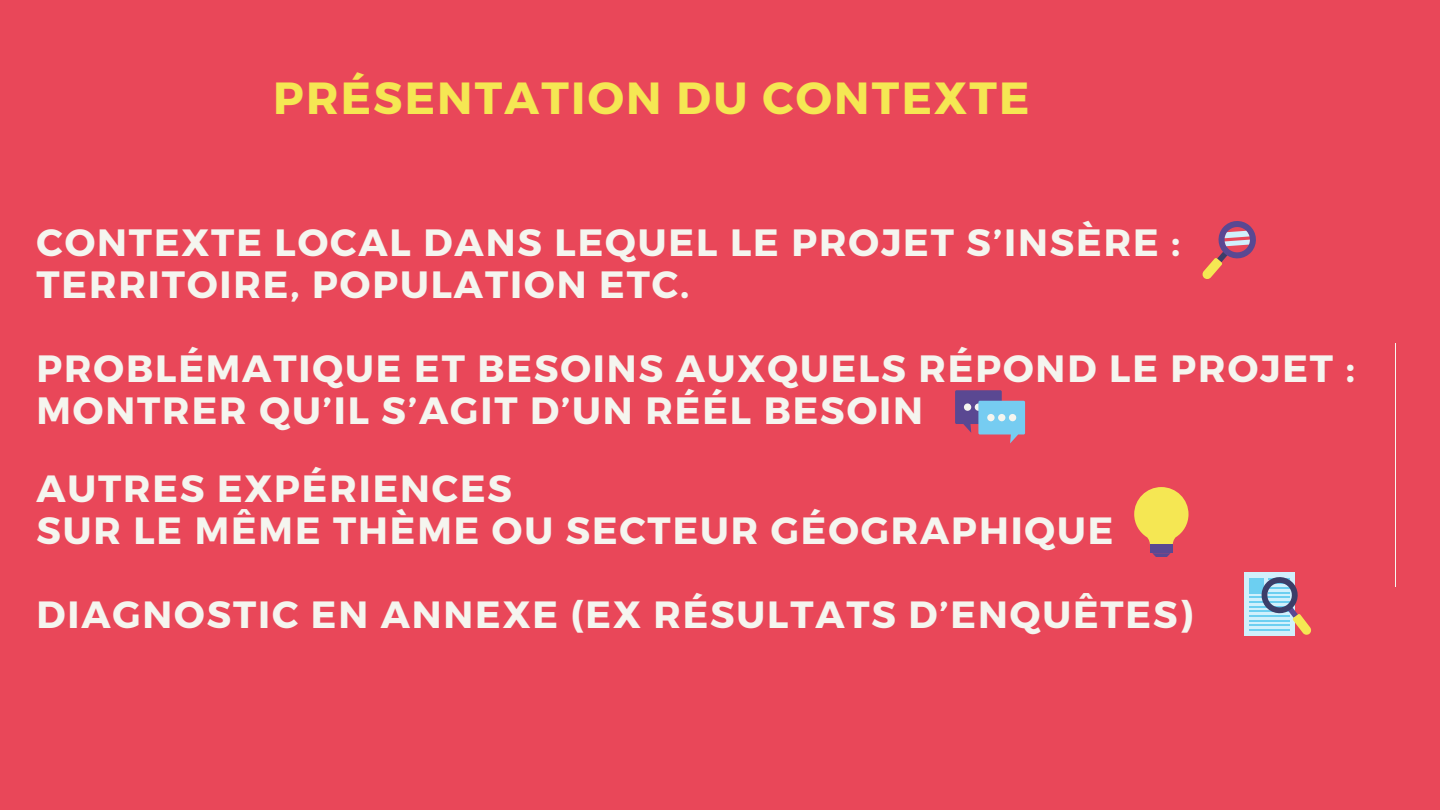
<style>
.page{position:relative;width:1440px;height:810px;background:#e94759}
.page>*{position:absolute;margin:0;border:0;box-sizing:border-box;transform-origin:0 0}
.t1{font:700 45px "Montserrat";letter-spacing:.05em;color:#f5e753}
.t2{font:700 38px "Montserrat";letter-spacing:.05em;color:#f5f5ef}
.t3{font:700 37.9px "Montserrat";letter-spacing:.05em;color:#f5f5ef}
</style>
<div class="page">
<hr style="left:1395px;top:343px;width:1px;height:244px;background:#f5f5ef">
<svg style="left:1202px;top:221px;width:54px;height:58px"></svg>
<div style="left:1245px;top:572px;width:50px;height:63px;background:#d1f0fc"></div>
<div style="left:1249px;top:578px;width:15px;height:16px;background:#6ccff1"></div>
<hr style="left:1249px;top:597px;width:41px;height:1px;background:#6ccff1">
<hr style="left:1249px;top:601px;width:41px;height:2px;background:#6ccff1">
<hr style="left:1249px;top:606px;width:41px;height:2px;background:#6ccff1">
<hr style="left:1249px;top:611px;width:41px;height:1px;background:#6ccff1">
<hr style="left:1249px;top:615px;width:41px;height:2px;background:#6ccff1">
<hr style="left:1249px;top:620px;width:41px;height:2px;background:#6ccff1">
<hr style="left:1249px;top:625px;width:41px;height:1px;background:#6ccff1">
<hr style="left:1249px;top:629px;width:41px;height:2px;background:#6ccff1">
<svg style="left:1259px;top:577px;width:52px;height:58px"></svg>
<svg style="left:955px;top:390px;width:70px;height:53px"></svg>
<div style="left:987px;top:414px;width:8px;height:7px;background:#f5f5ef;border-radius:50%"></div>
<div style="left:998px;top:414px;width:7px;height:7px;background:#f5f5ef;border-radius:50%"></div>
<div style="left:1009px;top:414px;width:7px;height:7px;background:#f5f5ef;border-radius:50%"></div>
<svg style="left:1134px;top:487px;width:55px;height:57px"></svg>
<div style="left:1150px;top:544px;width:23px;height:9px;background:#5a4892"></div>
<svg style="left:1152px;top:553px;width:19px;height:4px"></svg>
<p class="t1" style="left:273px;top:69px;width:758px">PRÉSENTATION DU CONTEXTE</p>
<p class="t2" style="left:36px;top:218px;width:1145px">CONTEXTE LOCAL DANS LEQUEL LE PROJET S’INSÈRE :</p>
<p class="t2" style="left:36px;top:260px;width:654px">TERRITOIRE, POPULATION ETC.</p>
<p class="t2" style="left:36px;top:344px;width:1320px">PROBLÉMATIQUE ET BESOINS AUXQUELS RÉPOND LE PROJET :</p>
<p class="t2" style="left:36px;top:386px;width:888px">MONTRER QU’IL S’AGIT D’UN RÉÉL BESOIN</p>
<p class="t3" style="left:36px;top:464px;width:477px">AUTRES EXPÉRIENCES</p>
<p class="t3" style="left:36px;top:506px;width:1078px">SUR LE MÊME THÈME OU SECTEUR GÉOGRAPHIQUE</p>
<p class="t3" style="left:36px;top:590px;width:1158px">DIAGNOSTIC EN ANNEXE (EX RÉSULTATS D’ENQUÊTES)</p>
</div>
